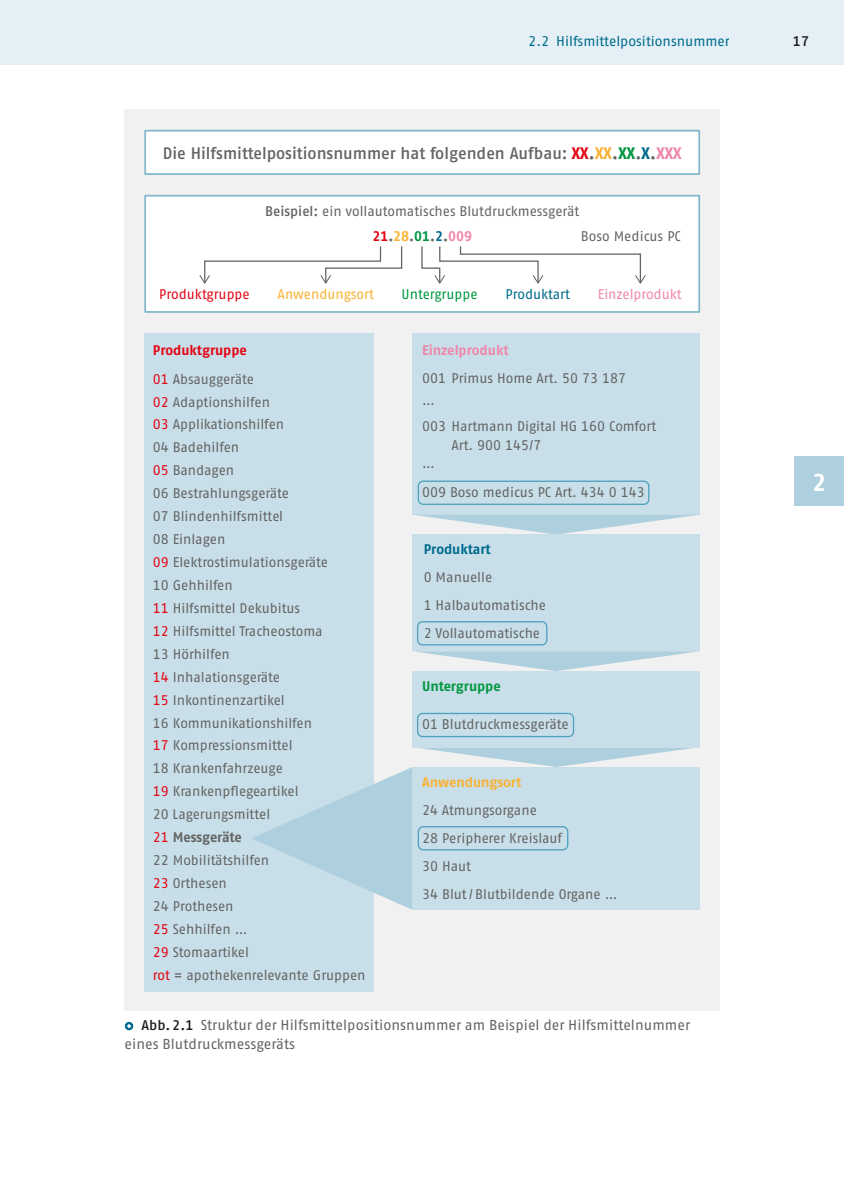
<style>
.page{position:relative;width:844px;height:1191px;background:#fff}
.page>*{position:absolute;margin:0;border:0;box-sizing:border-box;transform-origin:0 0}
.t1{font:700 24.5px "Fago Pro";color:#fff}
.t2{font:500 16.62px "Fago Pro";color:#646463}
.t3{font:14.35px/19.2px "Fago Pro";letter-spacing:.005em;color:#646463}
.t4{font:14px/22.9px "Fago Pro";letter-spacing:-.005em;color:#646463}
.t5{font:14px "Fago Pro";color:#006b8d}
.t6{font:700 14px/28.2px "Fago Pro";letter-spacing:-.005em;color:#e30614}
.t7{font:14px "Fago Pro";color:#e30614}
.t8{font:14px "Fago Pro";color:#f9b234}
.t9{font:14px "Fago Pro";letter-spacing:-.005em;color:#f087aa}
.t10{font:700 14px "Fago Pro";color:#f9b234}
.t11{font:700 14px "Fago Pro";color:#f087aa}
.t12{font:14px "Fago Pro";letter-spacing:-.005em;color:#009641}
.t13{font:700 14px "Fago Pro";color:#009641}
.t14{font:700 14px "Fago Pro";letter-spacing:-.005em;color:#006b8d}
.t15{font:600 14px "Fago Pro";color:#1d1d1b}
.s1{font-weight:700;color:#e30614}
.s2{font-weight:700}
.s3{font-weight:700;color:#f9b234}
.s4{font-weight:700;color:#009641}
.s5{font-weight:700;color:#006b8d}
.s6{font-weight:700;color:#f087aa}
.s7{font-weight:500}
.s8{font-weight:400}
.s9{font-weight:400;color:#646463}
.s10{color:#e30614}
.s11{font-weight:600;font-size:14px;color:#1d1d1b}
</style>
<div class="page">
<div style="left:0;top:0;width:729px;height:64px;background:#e4f0f5"></div>
<div style="left:729px;top:0;width:114px;height:64px;background:#e4f0f5"></div>
<div style="left:794px;top:456px;width:49px;height:50px;background:#adcfde"></div>
<div style="left:124px;top:109px;width:595px;height:901px;background:#f1f1f1"></div>
<div style="left:144px;top:333px;width:229px;height:658px;background:#c8dfea"></div>
<svg style="left:252px;top:747px;width:447px;height:163px"></svg>
<div style="left:145px;top:196px;width:554px;height:116px;background:#fff"></div>
<div style="left:144px;top:195px;width:556px;height:118px;border:2px solid #81b7cd"></div>
<svg style="left:199px;top:246px;width:204px;height:38px"></svg>
<svg style="left:421px;top:246px;width:224px;height:38px"></svg>
<div style="left:412px;top:767px;width:287px;height:143px;background:#c8dfea"></div>
<div style="left:417px;top:826px;width:151px;height:24px;border:1px solid #4fa0bb;border-radius:5px"></div>
<div style="left:412px;top:333px;width:287px;height:182px;background:#c8dfea"></div>
<div style="left:417px;top:480px;width:232px;height:25px;border:1px solid #4fa0bb;border-radius:5px"></div>
<div style="left:412px;top:671px;width:287px;height:76px;background:#c8dfea"></div>
<svg style="left:414px;top:651px;width:285px;height:20px"></svg>
<svg style="left:415px;top:515px;width:282px;height:19px"></svg>
<div style="left:412px;top:534px;width:287px;height:117px;background:#c8dfea"></div>
<div style="left:417px;top:713px;width:157px;height:24px;border:1px solid #4fa0bb;border-radius:5px"></div>
<div style="left:144px;top:130px;width:556px;height:45px;background:#fff;border:2px solid #81b7cd"></div>
<div style="left:417px;top:621px;width:130px;height:24px;border:1px solid #4fa0bb;border-radius:5px"></div>
<p class="t5" style="left:528px;top:32px;width:203px">2.2 Hilfsmittelpositionsnummer</p>
<p class="t15" style="left:792px;top:32px;width:18px">17</p>
<p class="t2" style="left:163px;top:143px;width:520px">Die Hilfsmittelpositionsnummer hat folgenden Aufbau: <span class="s1">XX</span><span class="s2">.</span><span class="s3">XX</span><span class="s2">.</span><span class="s4">XX</span><span class="s2">.</span><span class="s5">X</span><span class="s2">.</span><span class="s6">XXX</span></p>
<p class="t4" style="left:265px;top:199px;width:315px;line-height:24.5px;text-align:center"><span class="s7">Beispiel:</span> ein vollautomatisches Blutdruckmessgerät<br><span class="s1">21</span><span class="s2">.</span><span class="s3">28</span><span class="s2">.</span><span class="s4">01</span><span class="s2">.</span><span class="s5">2</span><span class="s2">.</span><span class="s6">009</span></p>
<p class="t4" style="left:580px;top:224px;width:101px">Boso Medicus PC</p>
<p class="t7" style="left:159px;top:285px;width:92px">Produktgruppe</p>
<p class="t8" style="left:277px;top:285px;width:98px">Anwendungsort</p>
<p class="t12" style="left:401px;top:285px;width:77px">Untergruppe</p>
<p class="t5" style="left:505px;top:285px;width:66px">Produktart</p>
<p class="t9" style="left:597px;top:285px;width:85px">Einzelprodukt</p>
<p class="t6" style="left:153px;top:336px;width:103px">Produktgruppe<br><span class="s8">01</span> <span class="s9">Absauggeräte</span></p>
<p class="t4" style="left:153px;top:390px;width:214px"><span class="s10">02</span> Adaptionshilfen<br><span class="s10">03</span> Applikationshilfen<br>04 Badehilfen<br><span class="s10">05</span> Bandagen<br>06 Bestrahlungsgeräte<br>07 Blindenhilfsmittel<br>08 Einlagen<br><span class="s10">09</span> Elektrostimulationsgeräte<br>10 Gehhilfen<br><span class="s10">11</span> Hilfsmittel Dekubitus<br><span class="s10">12</span> Hilfsmittel Tracheostoma<br>13 Hörhilfen<br><span class="s10">14</span> Inhalationsgeräte<br><span class="s10">15</span> Inkontinenzartikel<br>16 Kommunikationshilfen<br><span class="s10">17</span> Kompressionsmittel<br>18 Krankenfahrzeuge<br><span class="s10">19</span> Krankenpflegeartikel<br>20 Lagerungsmittel<br><span class="s10">21</span> <span class="s2">Messgeräte<br></span>22 Mobilitätshilfen<br><span class="s10">23</span> Orthesen<br>24 Prothesen<br><span class="s10">25</span> Sehhilfen …<br><span class="s10">29</span> Stomaartikel<br><span class="s10">rot</span> = apothekenrelevante Gruppen</p>
<p class="t11" style="left:422px;top:342px;width:88px">Einzelprodukt</p>
<p class="t4" style="left:422px;top:367px;width:205px;line-height:21.9px">001 Primus Home Art. 50 73 187 …</p>
<p class="t4" style="left:422px;top:414px;width:235px">003 Hartmann Digital HG 160 Comfort</p>
<p class="t4" style="left:451px;top:433px;width:92px">Art. 900 145/7</p>
<p class="t4" style="left:422px;top:452px;width:14px">…</p>
<p class="t4" style="left:422px;top:481px;width:224px">009 Boso medicus PC Art. 434 0 143</p>
<p class="t14" style="left:423px;top:541px;width:69px">Produktart</p>
<p class="t4" style="left:423px;top:563px;width:124px;line-height:28px">0 Manuelle<br>1 Halbautomatische<br>2 Vollautomatische</p>
<p class="t13" style="left:422px;top:677px;width:80px">Untergruppe</p>
<p class="t4" style="left:422px;top:713px;width:148px">01 Blutdruckmessgeräte</p>
<p class="t10" style="left:422px;top:773px;width:101px">Anwendungsort</p>
<p class="t4" style="left:422px;top:796px;width:197px;line-height:28px">24 Atmungsorgane<br>28 Peripherer Kreislauf<br>30 Haut<br>34 Blut/Blutbildende Organe …</p>
<p class="t3" style="left:124px;top:1015px;width:567px;text-indent:17px"><span class="s11">Abb.2.1</span> Struktur der Hilfsmittelpositionsnummer am Beispiel der Hilfsmittelnummer eines Blutdruckmessgeräts</p>
<h1 class="t1" style="left:811px;top:467px;width:16px">2</h1>
</div>
